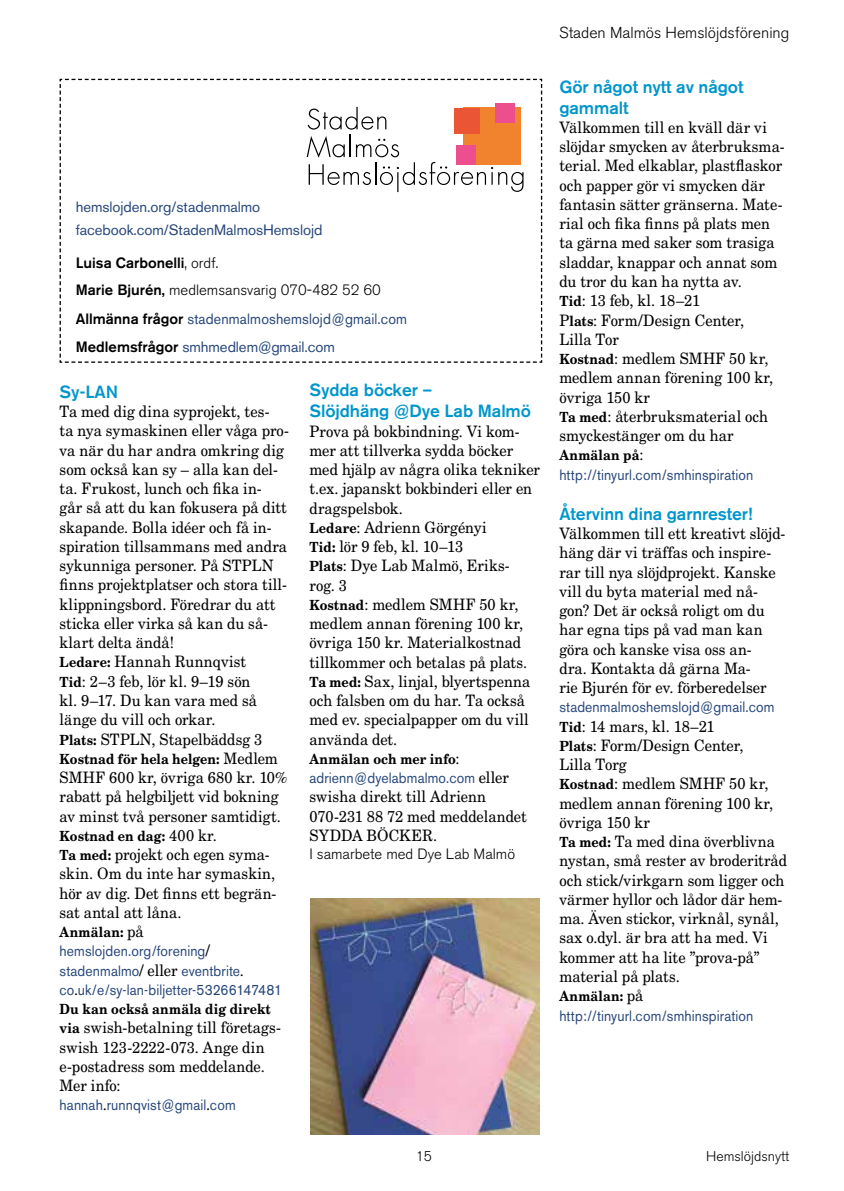
<style>
.page{position:relative;width:844px;height:1191px;background:#fff}
.page>*{position:absolute;margin:0;border:0;box-sizing:border-box;transform-origin:0 0}
.t1{font:500 17.5px/21px "Akzidenz Grotesk BE";letter-spacing:-.005em;color:#0096cb}
.t2{font:15.75px/19.2px "New Century Schlbk LT Std";letter-spacing:.005em;color:#000;scale:.93 1}
.t3{font:300 15.75px "Akzidenz Grotesk BE";color:#000}
.t4{font:14.88px/19.2px "Akzidenz Grotesk BE";letter-spacing:.01em;color:#27477b;scale:.93 1}
.t5{font:300 14.88px/27.5px "Akzidenz Grotesk BE";color:#000}
.t6{font:14.88px/27.5px "Akzidenz Grotesk BE";letter-spacing:.01em;color:#27477b;scale:.95 1}
.t7{font:14.88px/22.8px "Akzidenz Grotesk BE";letter-spacing:.01em;color:#27477b}
.t8{font:700 14px "New Century Schlbk LT Std";letter-spacing:.01em;color:#000;scale:.9 1}
.t9{font:300 14px "Akzidenz Grotesk BE";color:#000}
.s1{font-weight:500}
.s2{font-weight:500;color:#000}
.s3{font-weight:700;font-size:14px}
.s4{font-weight:400;font-size:15.75px}
.s5{font-family:"New Century Schlbk LT Std";font-size:15.75px;color:#000}
</style>
<div class="page">
<svg style="left:60px;top:79px;width:482px;height:284px"></svg>
<div style="left:463px;top:108px;width:57px;height:57px;background:#f1832f"></div>
<div style="left:453px;top:108px;width:26px;height:26px;background:#ea5535"></div>
<div style="left:495px;top:103px;width:19px;height:19px;background:#ed4e8e"></div>
<div style="left:456px;top:146px;width:19px;height:19px;background:#ed4e8e"></div>
<img style="left:310px;top:898px;width:229px;height:236px">
<p class="t7" style="left:76px;top:196px;width:248px">hemslojden.org/stadenmalmo facebook.com/StadenMalmosHemslojd</p>
<p class="t5" style="left:76px;top:249px;width:306px"><span class="s1">Luisa Carbonelli</span>, ordf.<br><span class="s1">Marie Bjurén,</span> medlemsansvarig 070-482 52 60</p>
<p class="t6" style="left:76px;top:305px;width:350px"><span class="s2">Allmänna frågor</span> stadenmalmoshemslojd@gmail.com<br><span class="s2">Medlemsfrågor</span> smhmedlem@gmail.com</p>
<p class="t1" style="left:60px;top:381px;width:60px">Sy-LAN</p>
<p class="t2" style="left:60px;top:402px;width:248px">Ta med dig dina syprojekt, tes-<br>ta nya symaskinen eller våga pro&shy;va när du har andra omkring dig som också kan sy – alla kan del&shy;ta. Frukost, lunch och fika in-<br>går så att du kan fokusera på ditt skapande. Bolla idéer och få in&shy;spiration tillsammans med andra sykunniga personer. På STPLN finns projektplatser och stora till&shy;klippningsbord. Föredrar du att sticka eller virka så kan du så&shy;klart delta ändå!<br><span class="s3">Ledare:</span> Hannah Runnqvist<br><span class="s3">Tid</span>: 2–3 feb, lör kl. 9–19 sön<br>kl. 9–17. Du kan vara med så länge du vill och orkar.<br><span class="s3">Plats:</span> STPLN, Stapelbäddsg 3</p>
<p class="t8" style="left:60px;top:750px;width:244px">Kostnad för hela helgen: <span class="s4">Medlem</span></p>
<p class="t2" style="left:60px;top:767px;width:246px">SMHF 600 kr, övriga 680 kr. 10% rabatt på helgbiljett vid bokning av minst två personer samtidigt.</p>
<p class="t8" style="left:60px;top:827px;width:176px">Kostnad en dag: <span class="s4">400 kr.</span></p>
<p class="t2" style="left:60px;top:844px;width:234px"><span class="s3">Ta med:</span> projekt och egen syma&shy;skin. Om du inte har symaskin, hör av dig. Det finns ett begrän&shy;sat antal att låna.</p>
<p class="t8" style="left:60px;top:923px;width:95px">Anmälan: <span class="s4">på</span></p>
<p class="t4" style="left:60px;top:941px;width:241px">hemslojden.org/forening<span class="s5">/ </span>stadenmalmo<span class="s5">/ eller</span> eventbrite<span class="s5">. </span>co<span class="s5">.</span>uk/e/sy-lan-biljetter-53266147481</p>
<p class="t8" style="left:60px;top:1000px;width:236px">Du kan också anmäla dig direkt</p>
<p class="t2" style="left:60px;top:1018px;width:239px"><span class="s3">via</span> swish-betalning till företags&shy;swish 123-2222-073. Ange din e‑postadress som meddelande.<br>Mer info:</p>
<p class="t4" style="left:60px;top:1095px;width:191px">hannah<span class="s5">.</span>runnqvist@gmail<span class="s5">.</span>com</p>
<p class="t1" style="left:309px;top:379px;width:223px">Sydda böcker –<br>Slöjdhäng @Dye Lab Malmö</p>
<p class="t2" style="left:309px;top:421px;width:249px">Prova på bokbindning. Vi kom&shy;mer att tillverka sydda böcker med hjälp av några olika tekniker t.ex. japanskt bokbinderi eller en dragspelsbok.<br><span class="s3">Ledare</span>: Adrienn Görgényi<br><span class="s3">Tid:</span> lör 9 feb, kl. 10–13<br><span class="s3">Plats</span>: Dye Lab Malmö, Eriks-<br>rog. 3<br><span class="s3">Kostnad</span>: medlem SMHF 50 kr, medlem annan förening 100 kr, övriga 150 kr. Materialkostnad tillkommer och betalas på plats.<br><span class="s3">Ta med:</span> Sax, linjal, blyertspenna och falsben om du har. Ta också med ev. specialpapper om du vill använda det.</p>
<p class="t8" style="left:309px;top:750px;width:168px">Anmälan och mer info<span class="s4">:</span></p>
<p class="t4" style="left:309px;top:768px;width:216px">adrienn@dyelabmalmo.com <span class="s5">eller</span></p>
<p class="t2" style="left:309px;top:787px;width:235px">swisha direkt till Adrienn<br>070-231 88 72 med meddelandet<br>SYDDA BÖCKER.</p>
<p class="t5" style="left:309px;top:840px;width:207px">I samarbete med Dye Lab Malmö</p>
<p class="t3" style="left:559px;top:23px;width:232px">Staden Malmös Hemslöjdsförening</p>
<p class="t1" style="left:559px;top:76px;width:186px">Gör något nytt av något gammalt</p>
<p class="t2" style="left:559px;top:118px;width:244px">Välkommen till en kväll där vi slöjdar smycken av återbruksma&shy;terial. Med elkablar, plastflaskor och papper gör vi smycken där fantasin sätter gränserna. Mate&shy;rial och fika finns på plats men ta gärna med saker som trasiga sladdar, knappar och annat som du tror du kan ha nytta av.<br><span class="s3">Tid</span>: 13 feb, kl. 18–21<br>P<span class="s3">lats</span>: Form/Design Center,<br>Lilla Tor<br><span class="s3">Kostnad</span>: medlem SMHF 50 kr, medlem annan förening 100 kr, övriga 150 kr<br><span class="s3">Ta med</span>: återbruksmaterial och smyckestänger om du har</p>
<p class="t8" style="left:559px;top:446px;width:95px">Anmälan på<span class="s4">:</span></p>
<p class="t4" style="left:559px;top:465px;width:210px">http://tinyurl.com/smhinspiration</p>
<p class="t1" style="left:559px;top:503px;width:194px">Återvinn dina garnrester!</p>
<p class="t2" style="left:559px;top:524px;width:244px">Välkommen till ett kreativt slöjd&shy;häng där vi träffas och inspire&shy;rar till nya slöjdprojekt. Kanske vill du byta material med nå&shy;gon? Det är också roligt om du har egna tips på vad man kan göra och kanske visa oss an-<br>dra. Kontakta då gärna Ma-<br>rie Bjurén för ev. förberedelser</p>
<p class="t4" style="left:559px;top:697px;width:233px">stadenmalmoshemslojd@gmail.com</p>
<p class="t2" style="left:559px;top:716px;width:246px"><span class="s3">Tid</span>: 14 mars, kl. 18–21<br><span class="s3">Plats</span>: Form/Design Center,<br>Lilla Torg<br><span class="s3">Kostnad</span>: medlem SMHF 50 kr, medlem annan förening 100 kr, övriga 150 kr<br><span class="s3">Ta med:</span> Ta med dina överblivna nystan, små rester av broderitråd och stick/virkgarn som ligger och värmer hyllor och lådor där hem&shy;ma. Även stickor, virknål, synål, sax o.dyl. är bra att ha med. Vi kommer att ha lite ”prova-på” material på plats.</p>
<p class="t8" style="left:559px;top:987px;width:95px">Anmälan: <span class="s4">på</span></p>
<p class="t4" style="left:559px;top:1005px;width:210px">http://tinyurl.com/smhinspiration</p>
<p class="t9" style="left:415px;top:1148px;width:18px">15</p>
<p class="t9" style="left:706px;top:1148px;width:85px">Hemslöjdsnytt</p>
</div>
